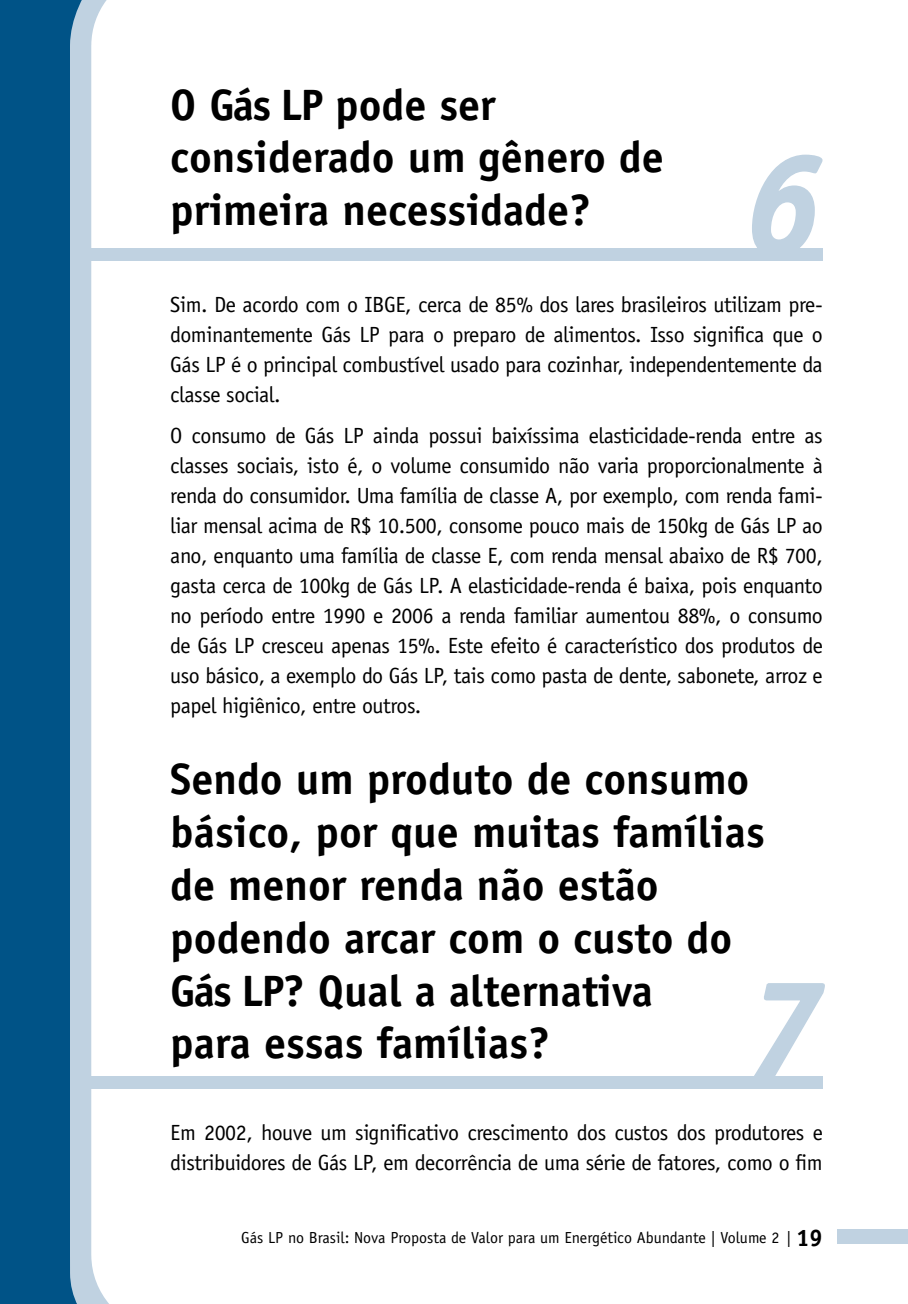
<style>
.page{position:relative;width:908px;height:1304px;background:#fff}
.page>*{position:absolute;margin:0;border:0;box-sizing:border-box;transform-origin:0 0}
.t1{font:italic 700 142.2px "Officina Sans";color:#c0d2e1}
.t2{font:700 44px/52.8px "Officina Sans";color:#000}
.t3{font:22px/30px "Officina Sans";letter-spacing:-.02em;color:#000;text-align:justify}
.t4{font:16px "Officina Sans";color:#000}
.s1{font-weight:700;font-size:24px}
</style>
<div class="page">
<div style="left:85px;top:249px;width:737px;height:12px;background:#c0d2e1"></div>
<svg style="left:750px;top:154px;width:73px;height:103px"></svg>
<div style="left:85px;top:1076px;width:737px;height:13px;background:#c0d2e1"></div>
<svg style="left:754px;top:983px;width:71px;height:101px"></svg>
<div style="left:836px;top:1229px;width:71px;height:15px;background:#c0d2e1"></div>
<svg style="left:0;top:0;width:102px;height:1304px;background:#3d7ca3"></svg>
<h2 class="t2" style="left:170px;top:78px;width:495px">O Gás LP pode ser considerado um gênero de primeira necessidade?</h2>
<h1 class="t1" style="left:743px;top:119px;width:81px">6</h1>
<p class="t3" style="left:170px;top:289px;width:654px">Sim. De acordo com o IBGE, cerca de 85% dos lares brasileiros utilizam pre&shy;dominantemente Gás LP para o preparo de alimentos. Isso significa que o Gás LP é o principal combustível usado para cozinhar, independentemente da classe social.</p>
<p class="t3" style="left:170px;top:420px;width:654px">O consumo de Gás LP ainda possui baixíssima elasticidade-renda entre as classes sociais, isto é, o volume consumido não varia proporcionalmente à renda do consumidor. Uma família de classe A, por exemplo, com renda fami&shy;liar mensal acima de R$ 10.500, consome pouco mais de 150kg de Gás LP ao ano, enquanto uma família de classe E, com renda mensal abaixo de R$ 700, gasta cerca de 100kg de Gás LP. A elasticidade-renda é baixa, pois enquanto no período entre 1990 e 2006 a renda familiar aumentou 88%, o consumo de Gás LP cresceu apenas 15%. Este efeito é característico dos produtos de uso básico, a exemplo do Gás LP, tais como pasta de dente, sabonete, arroz e papel higiênico, entre outros.</p>
<h2 class="t2" style="left:170px;top:752px;width:595px">Sendo um produto de consumo básico, por que muitas famílias de menor renda não estão podendo arcar com o custo do<br>Gás LP? Qual a alternativa<br>para essas famílias?</h2>
<h1 class="t1" style="left:743px;top:945px;width:81px">7</h1>
<p class="t3" style="left:170px;top:1118px;width:654px">Em 2002, houve um significativo crescimento dos custos dos produtores e distribuidores de Gás LP, em decorrência de uma série de fatores, como o fim</p>
<p class="t4" style="left:241px;top:1228px;width:583px">Gás LP no Brasil: Nova Proposta de Valor para um Energético Abundante | Volume 2 | <span class="s1">19</span></p>
</div>
